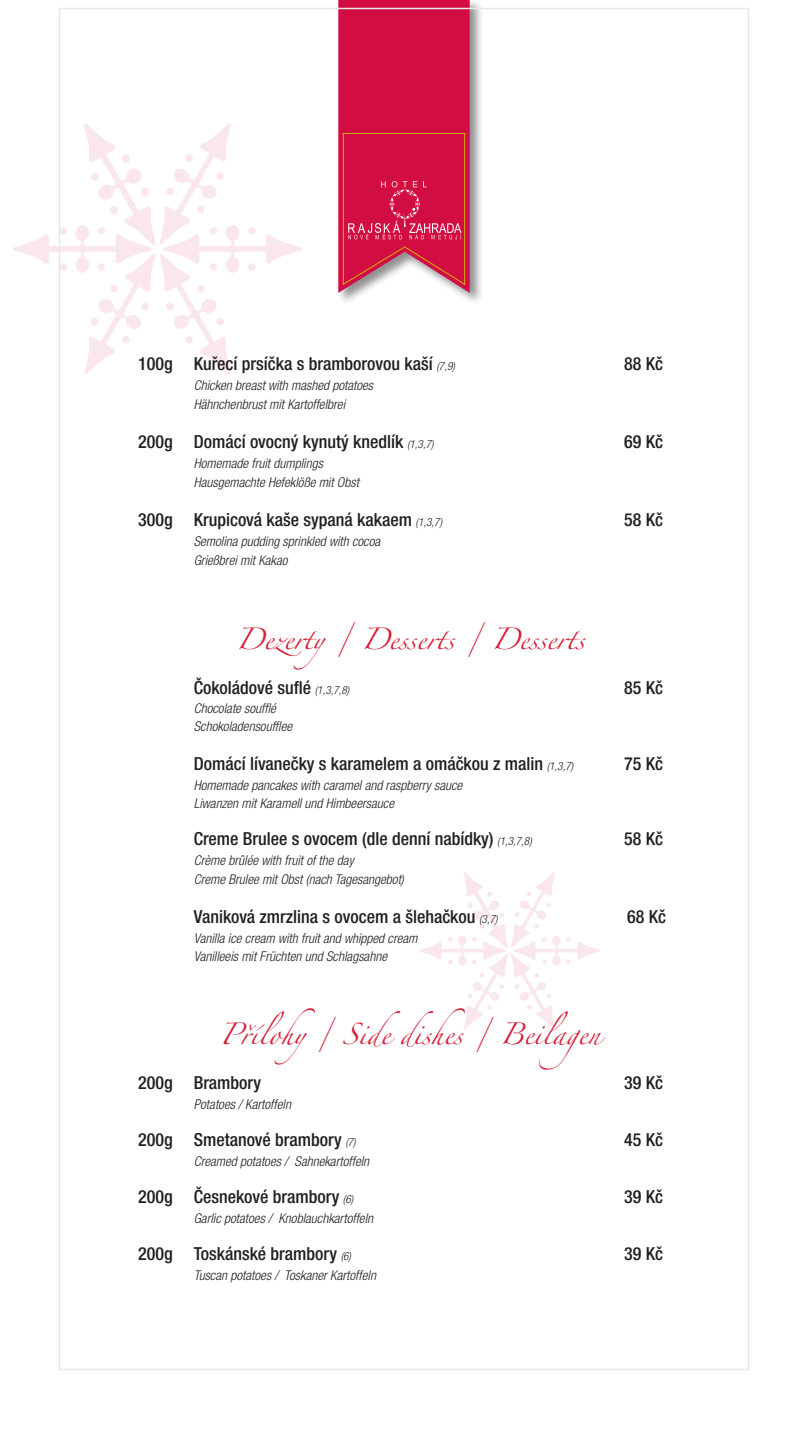
<style>
.page{position:relative;width:808px;height:1429px;background:#fff}
.page>*{position:absolute;margin:0;border:0;box-sizing:border-box;transform-origin:0 0}
.t1{font:19.5px "Zapfino";color:#d51f36}
.t2{font:500 condensed 18px "Helvetica Neue LT Pro";color:#231f20}
.t3{font:italic 300 condensed 13.5px/19.5px "Helvetica Neue LT Pro";color:#231f20}
.s1{font-weight:300;font-style:italic;font-size:11.25px}
</style>
<div class="page">
<svg style="left:13px;top:123px;width:289px;height:251px"></svg>
<svg style="left:419px;top:872px;width:181px;height:157px"></svg>
<div style="left:336px;top:0;width:148px;height:306px;background:#231f20;opacity:.5"></div>
<svg style="left:338px;top:0;width:132px;height:293px;background:#d32452"></svg>
<h2 class="t2" style="left:138px;top:353px;width:318px">100g Kuřecí prsíčka s bramborovou kaší <span class="s1">(7,9)</span></h2>
<h2 class="t2" style="left:624px;top:353px;width:40px">88 Kč</h2>
<p class="t3" style="left:194px;top:376px;width:181px">Chicken breast with mashed potatoes<br>Hähnchenbrust mit Kartoffelbrei</p>
<h2 class="t2" style="left:138px;top:431px;width:297px">200g Domácí ovocný kynutý knedlík <span class="s1">(1,3,7)</span></h2>
<h2 class="t2" style="left:624px;top:431px;width:40px">69 Kč</h2>
<p class="t3" style="left:194px;top:454px;width:167px">Homemade fruit dumplings<br>Hausgemachte Hefeklöße mit Obst</p>
<h2 class="t2" style="left:138px;top:509px;width:305px">300g Krupicová kaše sypaná kakaem <span class="s1">(1,3,7)</span></h2>
<h2 class="t2" style="left:624px;top:509px;width:40px">58 Kč</h2>
<p class="t3" style="left:194px;top:532px;width:188px">Semolina pudding sprinkled with cocoa<br>Grießbrei mit Kakao</p>
<h1 class="t1" style="left:236px;top:631px;width:350px">Dezerty/ Desserts / Desserts</h1>
<h2 class="t2" style="left:194px;top:677px;width:157px">Čokoládové suflé <span class="s1">(1,3,7,8)</span></h2>
<h2 class="t2" style="left:624px;top:677px;width:40px">85 Kč</h2>
<p class="t3" style="left:194px;top:700px;width:100px;line-height:18px">Chocolate soufflé<br>Schokoladensoufflee</p>
<h2 class="t2" style="left:194px;top:753px;width:381px">Domácí lívanečky s karamelem a omáčkou z malin <span class="s1">(1,3,7)</span></h2>
<h2 class="t2" style="left:624px;top:753px;width:40px">75 Kč</h2>
<p class="t3" style="left:194px;top:776px;width:270px;line-height:18px">Homemade pancakes with caramel and raspberry sauce<br>Liwanzen mit Karamell und Himbeersauce</p>
<h2 class="t2" style="left:194px;top:828px;width:340px">Creme Brulee s ovocem (dle denní nabídky) <span class="s1">(1,3,7,8)</span></h2>
<h2 class="t2" style="left:624px;top:828px;width:40px">58 Kč</h2>
<p class="t3" style="left:194px;top:850px;width:212px">Crème brûlée with fruit of the day<br>Creme Brulee mit Obst (nach Tagesangebot)</p>
<h2 class="t2" style="left:194px;top:906px;width:305px">Vaniková zmrzlina s ovocem a šlehačkou <span class="s1">(3,7)</span></h2>
<h2 class="t2" style="left:627px;top:906px;width:40px">68 Kč</h2>
<p class="t3" style="left:194px;top:929px;width:225px;line-height:18px">Vanilla ice cream with fruit and whipped cream<br>Vanilleeis mit Früchten und Schlagsahne</p>
<h1 class="t1" style="left:220px;top:1026px;width:389px">Přílohy/ Side dishes / Beilagen</h1>
<h2 class="t2" style="left:138px;top:1072px;width:125px">200g Brambory</h2>
<h2 class="t2" style="left:624px;top:1072px;width:40px">39 Kč</h2>
<p class="t3" style="left:194px;top:1094px;width:99px">Potatoes / Kartoffeln</p>
<h2 class="t2" style="left:138px;top:1129px;width:219px">200g Smetanové brambory <span class="s1">(7)</span></h2>
<h2 class="t2" style="left:624px;top:1129px;width:40px">45 Kč</h2>
<p class="t3" style="left:194px;top:1151px;width:177px">Creamed potatoes / Sahnekartoffeln</p>
<h2 class="t2" style="left:138px;top:1186px;width:217px">200g Česnekové brambory <span class="s1">(6)</span></h2>
<h2 class="t2" style="left:624px;top:1186px;width:40px">39 Kč</h2>
<p class="t3" style="left:194px;top:1208px;width:181px">Garlic potatoes / Knoblauchkartoffeln</p>
<h2 class="t2" style="left:138px;top:1243px;width:214px">200g Toskánské brambory <span class="s1">(6)</span></h2>
<h2 class="t2" style="left:624px;top:1243px;width:40px">39 Kč</h2>
<p class="t3" style="left:194px;top:1265px;width:184px">Tuscan potatoes / Toskaner Kartoffeln</p>
</div>
